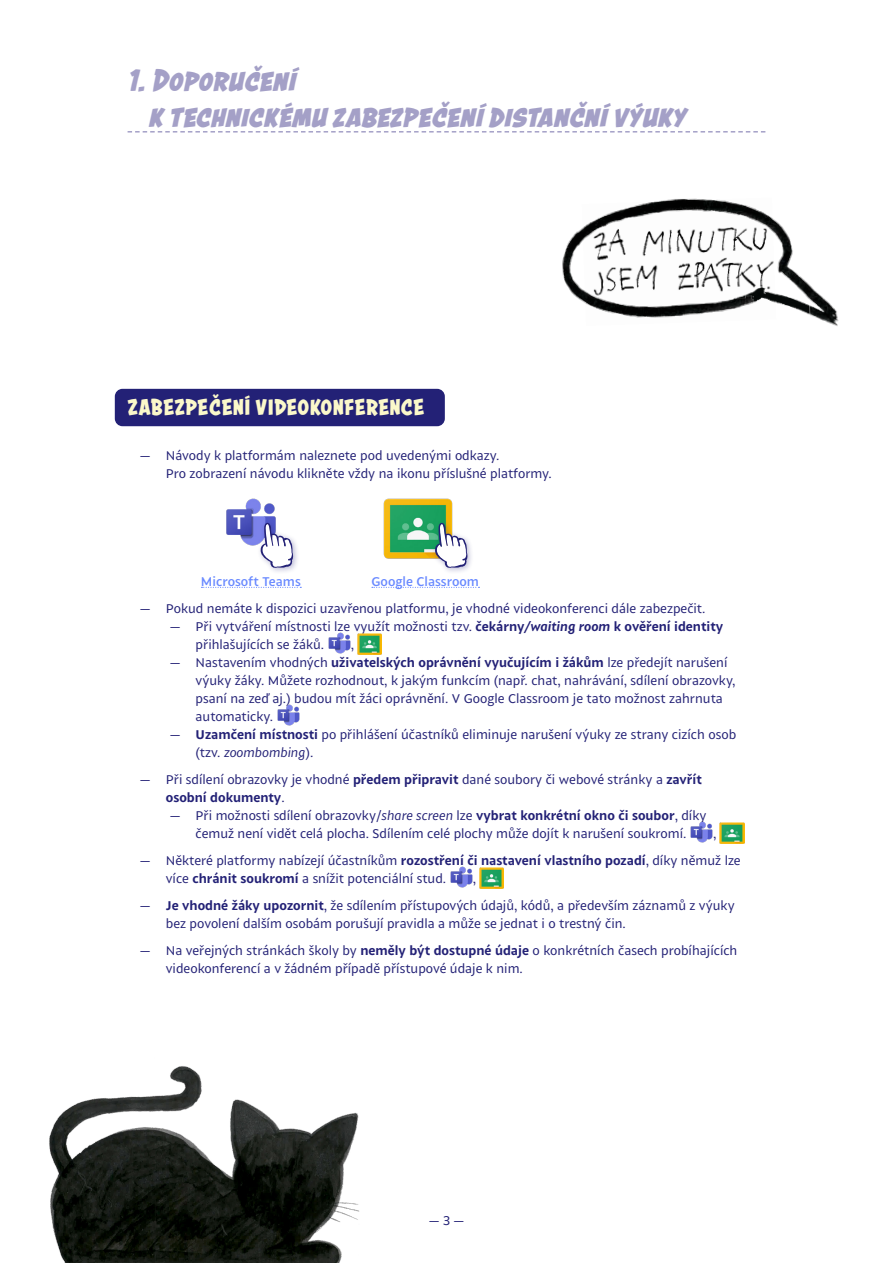
<style>
.page{position:relative;width:893px;height:1263px;background:#fff}
.page>*{position:absolute;margin:0;border:0;box-sizing:border-box;transform-origin:0 0}
.t1{font:italic 700 33px/36px "Astounder Squared BB";color:#a4a0c7}
.t2{font:700 24px "Astounder Squared BB";letter-spacing:.015em;color:#fbf8ca}
.t3{font:13.5px/18px "Sprout";color:#232176}
.bullet___postup{font:500 13.5px "Sprout";color:#6a8aff}
.s1{font-weight:700}
.s2{font-weight:700;font-style:italic}
.s3{font-style:italic}
</style>
<div class="page">
<svg style="left:128px;top:131px;width:637px;height:2px"></svg>
<div style="left:115px;top:389px;width:330px;height:37px;background:#232176;border-radius:8px"></div>
<svg style="left:201px;top:587px;width:100px;height:1px"></svg>
<svg style="left:372px;top:587px;width:107px;height:1px"></svg>
<img style="left:226px;top:498px;width:50px;height:48px">
<div style="left:257px;top:519px;width:43px;height:56px;background:#232176;opacity:.3"></div>
<svg style="left:260px;top:522px;width:34px;height:47px"></svg>
<img style="left:383px;top:498px;width:69px;height:60px">
<div style="left:431px;top:519px;width:43px;height:56px;background:#232176;opacity:.3"></div>
<svg style="left:434px;top:522px;width:34px;height:47px"></svg>
<img style="left:328px;top:632px;width:23px;height:22px">
<img style="left:358px;top:634px;width:24px;height:21px">
<img style="left:277px;top:704px;width:23px;height:22px">
<img style="left:690px;top:821px;width:23px;height:22px">
<img style="left:720px;top:823px;width:24px;height:21px">
<img style="left:450px;top:866px;width:23px;height:22px">
<img style="left:480px;top:868px;width:24px;height:21px">
<img style="left:49px;top:1066px;width:311px;height:197px">
<img style="left:562px;top:221px;width:277px;height:105px">
<img style="left:582px;top:198px;width:194px;height:128px">
<h1 class="t1" style="left:149px;top:62px;width:539px;text-indent:-21px">1. Doporučení<br>k technickému zabezpečení distanční výuky</h1>
<h3 class="t2" style="left:128px;top:393px;width:298px">ZABEZPEČENÍ VIDEOKONFERENCE</h3>
<p class="t3" style="left:166px;top:446px;width:387px;text-indent:-26px">— Návody k platformám naleznete pod uvedenými odkazy.<br>Pro zobrazení návodu klikněte vždy na ikonu příslušné platformy.</p>
<p class="bullet___postup" style="left:201px;top:572px;width:101px">Microsoft Teams</p>
<p class="bullet___postup" style="left:371px;top:572px;width:109px">Google Classroom</p>
<p class="t3" style="left:140px;top:599px;width:567px">— Pokud nemáte k dispozici uzavřenou platformu, je vhodné videokonferenci dále zabezpečit.</p>
<p class="t3" style="left:196px;top:617px;width:529px;text-indent:-26px">— Při vytváření místnosti lze využít možnosti tzv. <span class="s1">čekárny</span><span class="s2">/waiting room</span> <span class="s1">k ověření identity </span>přihlašujících se žáků.</p>
<p class="t3" style="left:351px;top:635px;width:5px">,</p>
<p class="t3" style="left:196px;top:653px;width:541px;text-indent:-26px">— Nastavením vhodných <span class="s1">uživatelských oprávnění vyučujícím i žákům</span> lze předejít narušení výuky žáky. Můžete rozhodnout, k jakým funkcím (např. chat, nahrávání, sdílení obrazovky, psaní na zeď aj.) budou mít žáci oprávnění. V Google Classroom je tato možnost zahrnuta automaticky.</p>
<p class="t3" style="left:196px;top:725px;width:542px;text-indent:-26px">— <span class="s1">Uzamčení místnosti</span> po přihlášení účastníků eliminuje narušení výuky ze strany cizích osob (tzv. <span class="s3">zoombombing</span>).</p>
<p class="t3" style="left:166px;top:770px;width:537px;text-indent:-26px">— Při sdílení obrazovky je vhodné <span class="s1">předem připravit</span> dané soubory či webové stránky a <span class="s1">zavřít osobní dokumenty</span>.</p>
<p class="t3" style="left:170px;top:806px;width:538px;text-align:center">— Při možnosti sdílení obrazovky/<span class="s3">share screen</span> lze <span class="s1">vybrat konkrétní okno či soubor</span>, díky čemuž není vidět celá plocha. Sdílením celé plochy může dojít k narušení soukromí.</p>
<p class="t3" style="left:713px;top:824px;width:5px">,</p>
<p class="t3" style="left:166px;top:851px;width:576px;text-indent:-26px">— Některé platformy nabízejí účastníkům <span class="s1">rozostření či nastavení vlastního pozadí</span>, díky němuž lze více <span class="s1">chránit soukromí</span> a snížit potenciální stud.</p>
<p class="t3" style="left:473px;top:869px;width:5px">,</p>
<p class="t3" style="left:166px;top:896px;width:570px;text-indent:-26px">— <span class="s1">Je vhodné žáky upozornit</span>, že sdílením přístupových údajů, kódů, a především záznamů z výuky bez povolení dalším osobám porušují pravidla a může se jednat i o trestný čin.</p>
<p class="t3" style="left:166px;top:941px;width:573px;text-indent:-26px">— Na veřejných stránkách školy by <span class="s1">neměly být dostupné údaje</span> o konkrétních časech probíhajících videokonferencí a v žádném případě přístupové údaje k nim.</p>
<p class="t3" style="left:429px;top:1211px;width:36px">— 3 —</p>
</div>
